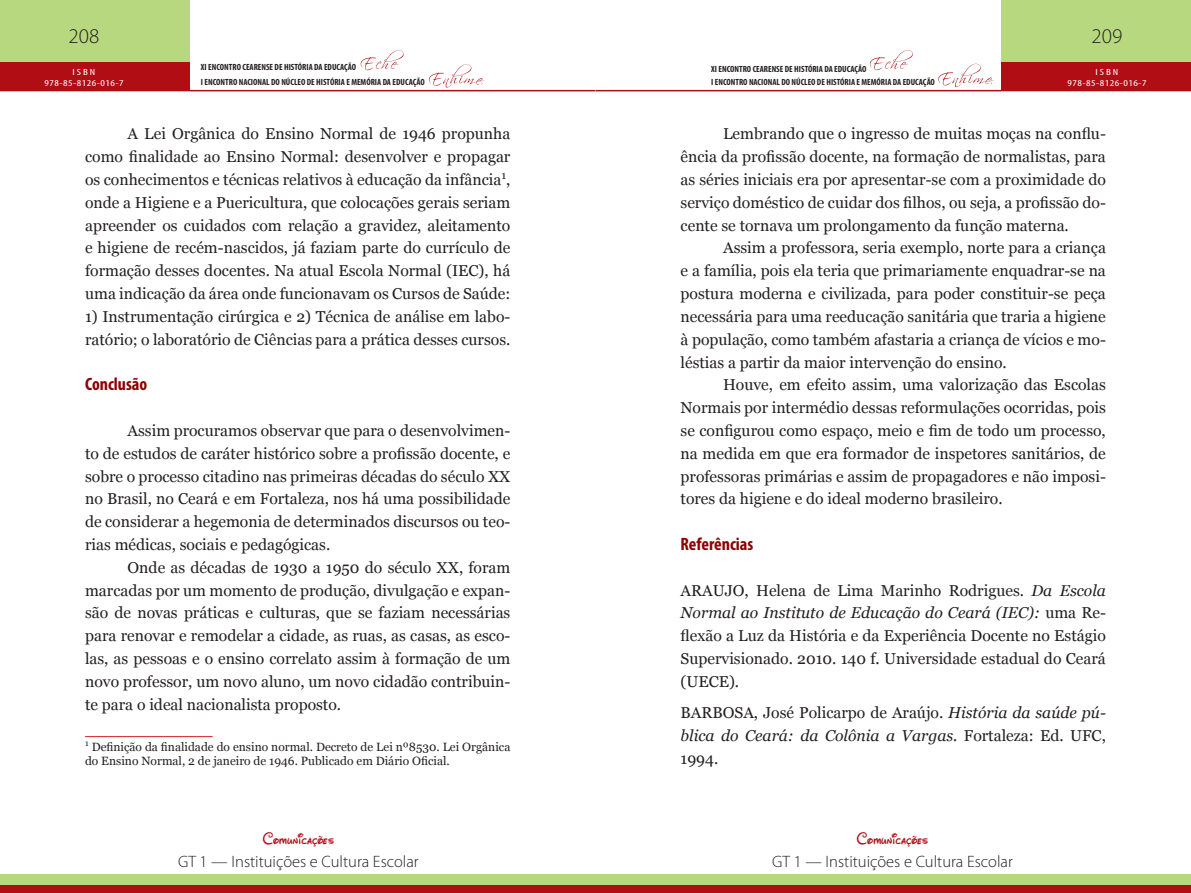
<style>
.page{position:relative;width:1191px;height:893px;background:#fff}
.page>*{position:absolute;margin:0;border:0;box-sizing:border-box;transform-origin:0 0}
.t1{font:300 21px "Myriad Pro";color:#231f20}
.TÍTULO_02{font:700 condensed 18px "Myriad Pro";color:#8b0202}
.t2{font:300 16.5px "Myriad Pro";color:#231f20}
.t3{font:16.5px "Waltograph";letter-spacing:.01em;color:#b00d15}
.t4{font:15.75px/22.8px "Georgia";color:#231f20;text-align:justify}
.RODAPÉ{font:12px/14.4px "Georgia";color:#231f20}
.t5{font:700 condensed 9px/15px "Myriad Pro";color:#231f20}
.t6{font:condensed 9px/10.8px "Myriad Pro";letter-spacing:.04em;color:#fff;text-align:center;scale:1.3 1}
.s1{font-style:italic}
</style>
<div class="page">
<hr style="left:189px;top:90px;width:406px;height:1px;background:#b00d15">
<hr style="left:595px;top:90px;width:407px;height:1px;background:#b00d15">
<div style="left:0;top:0;width:189px;height:91px;background:#b7d87e"></div>
<div style="left:1001px;top:0;width:190px;height:91px;background:#b7d87e"></div>
<div style="left:0;top:63px;width:189px;height:28px;background:#b00d15"></div>
<div style="left:1001px;top:63px;width:190px;height:28px;background:#b00d15"></div>
<svg style="left:361px;top:50px;width:43px;height:20px"></svg>
<svg style="left:869px;top:50px;width:43px;height:20px"></svg>
<svg style="left:429px;top:64px;width:55px;height:24px"></svg>
<svg style="left:938px;top:64px;width:55px;height:23px"></svg>
<div style="left:0;top:874px;width:595px;height:19px;background:#b7d87e"></div>
<div style="left:595px;top:874px;width:596px;height:19px;background:#b7d87e"></div>
<div style="left:0;top:885px;width:595px;height:8px;background:#b00d15"></div>
<div style="left:595px;top:885px;width:596px;height:8px;background:#b00d15"></div>
<hr style="left:85px;top:736px;width:128px;height:1px;background:#d1232a">
<h1 class="t1" style="left:69px;top:24px;width:32px">208</h1>
<h1 class="t1" style="left:1091px;top:24px;width:32px">209</h1>
<p class="t5" style="left:201px;top:60px;width:225px">XI ENCONTRO CEARENSE DE HISTÓRIA DA EDUCAÇÃO<br>I ENCONTRO NACIONAL DO NÚCLEO DE HISTÓRIA E MEMÓRIA DA EDUCAÇÃO</p>
<p class="t5" style="left:711px;top:62px;width:225px;line-height:13.2px">XI ENCONTRO CEARENSE DE HISTÓRIA DA EDUCAÇÃO<br>I ENCONTRO NACIONAL DO NÚCLEO DE HISTÓRIA E MEMÓRIA DA EDUCAÇÃO</p>
<p class="t6" style="left:44px;top:66px;width:62px">ISBN<br>978-85-8126-016-7</p>
<p class="t6" style="left:1067px;top:66px;width:62px">ISBN<br>978-85-8126-016-7</p>
<p class="t4" style="left:85px;top:123px;width:427px;text-indent:43px">A Lei Orgânica do Ensino Normal de 1946 propunha como finalidade ao Ensino Normal: desenvolver e propagar os conhecimentos e técnicas relativos à educação da infância<sup>1</sup>, onde a Higiene e a Puericultura, que colocações gerais seriam apreender os cuidados com relação a gravidez, aleitamento e higiene de recém-nascidos, já faziam parte do currículo de formação desses docentes. Na atual Escola Normal (IEC), há uma indicação da área onde funcionavam os Cursos de Saúde:</p>
<p class="t4" style="left:85px;top:305px;width:427px">1) Instrumentação cirúrgica e 2) Técnica de análise em labo&shy;ratório; o laboratório de Ciências para a prática desses cursos.</p>
<p class="TÍTULO_02" style="left:85px;top:373px;width:64px">Conclusão</p>
<p class="t4" style="left:85px;top:419px;width:427px;text-indent:43px">Assim procuramos observar que para o desenvolvimen&shy;to de estudos de caráter histórico sobre a profissão docente, e sobre o processo citadino nas primeiras décadas do século XX no Brasil, no Ceará e em Fortaleza, nos há uma possibilidade de considerar a hegemonia de determinados discursos ou teo&shy;rias médicas, sociais e pedagógicas.</p>
<p class="t4" style="left:85px;top:556px;width:427px;text-indent:43px">Onde as décadas de 1930 a 1950 do século XX, foram marcadas por um momento de produção, divulgação e expan&shy;são de novas práticas e culturas, que se faziam necessárias para renovar e remodelar a cidade, as ruas, as casas, as esco&shy;las, as pessoas e o ensino correlato assim à formação de um novo professor, um novo aluno, um novo cidadão contribuin&shy;te para o ideal nacionalista proposto.</p>
<p class="RODAPÉ" style="left:85px;top:740px;width:427px"><sup>1</sup> Definição da finalidade do ensino normal. Decreto de Lei nº8530. Lei Orgânica do Ensino Normal, 2 de janeiro de 1946. Publicado em Diário Oficial.</p>
<p class="t3" style="left:263px;top:826px;width:73px">Comunicações</p>
<p class="t2" style="left:178px;top:852px;width:242px">GT 1 — Instituições e Cultura Escolar</p>
<p class="t4" style="left:680px;top:123px;width:427px;text-indent:43px">Lembrando que o ingresso de muitas moças na conflu&shy;ência da profissão docente, na formação de normalistas, para as séries iniciais era por apresentar-se com a proximidade do serviço doméstico de cuidar dos filhos, ou seja, a profissão do&shy;cente se tornava um prolongamento da função materna.</p>
<p class="t4" style="left:680px;top:237px;width:427px;text-indent:43px">Assim a professora, seria exemplo, norte para a criança e a família, pois ela teria que primariamente enquadrar-se na postura moderna e civilizada, para poder constituir-se peça necessária para uma reeducação sanitária que traria a higiene à população, como também afastaria a criança de vícios e mo&shy;léstias a partir da maior intervenção do ensino.</p>
<p class="t4" style="left:680px;top:374px;width:427px;text-indent:43px">Houve, em efeito assim, uma valorização das Escolas Normais por intermédio dessas reformulações ocorridas, pois se configurou como espaço, meio e fim de todo um processo, na medida em que era formador de inspetores sanitários, de professoras primárias e assim de propagadores e não imposi&shy;tores da higiene e do ideal moderno brasileiro.</p>
<p class="TÍTULO_02" style="left:680px;top:533px;width:74px">Referências</p>
<p class="t4" style="left:680px;top:579px;width:427px">ARAUJO, Helena de Lima Marinho Rodrigues. <span class="s1">Da Escola Normal ao Instituto de Educação do Ceará (IEC):</span> uma Re&shy;flexão a Luz da História e da Experiência Docente no Estágio Supervisionado. 2010. 140 f. Universidade estadual do Ceará (UECE).</p>
<p class="t4" style="left:680px;top:701px;width:427px">BARBOSA, José Policarpo de Araújo. <span class="s1">História da saúde pú&shy;blica do Ceará: da Colônia a Vargas.</span> Fortaleza: Ed. UFC, 1994.</p>
<p class="t3" style="left:857px;top:826px;width:73px">Comunicações</p>
<p class="t2" style="left:772px;top:852px;width:242px">GT 1 — Instituições e Cultura Escolar</p>
</div>
